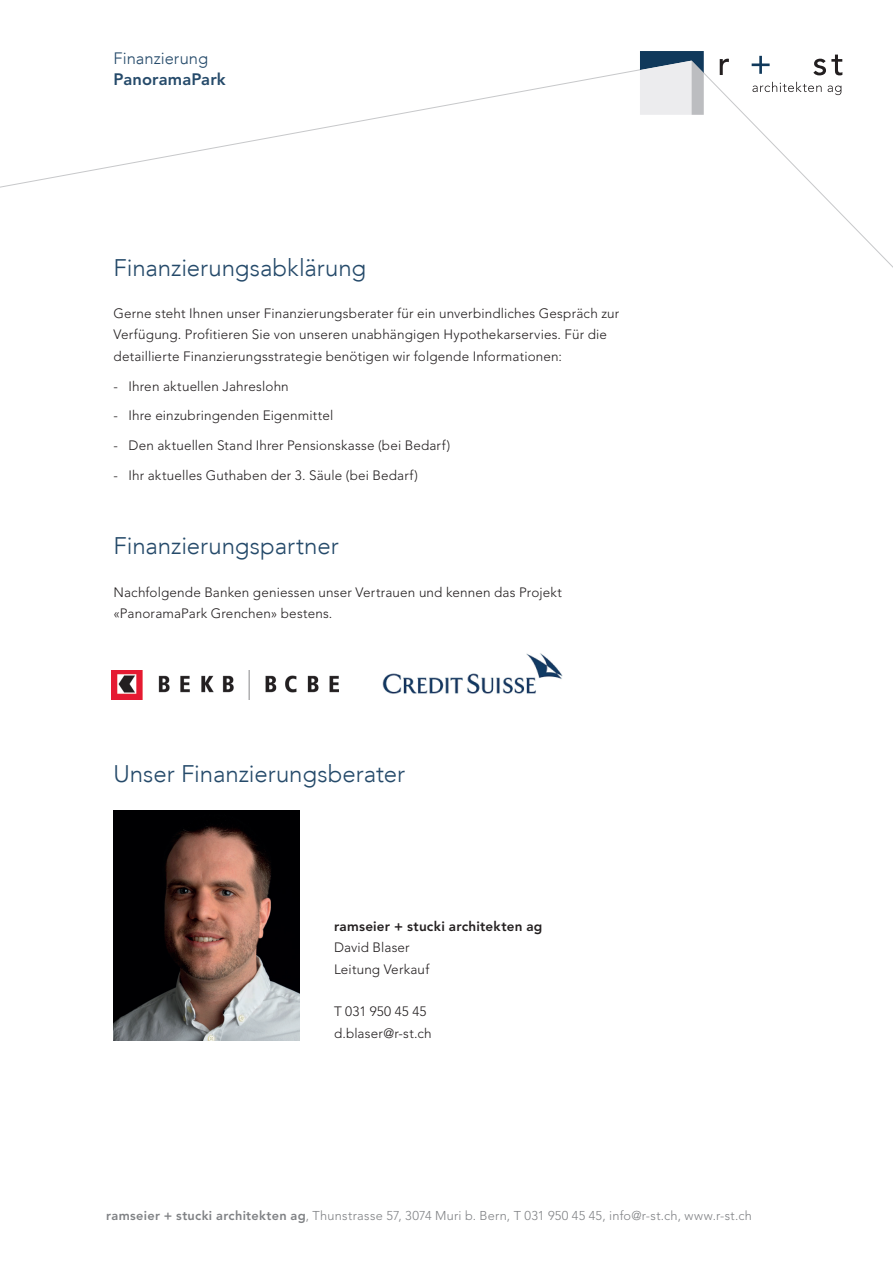
<style>
.page{position:relative;width:893px;height:1263px;background:#fff}
.page>*{position:absolute;margin:0;border:0;box-sizing:border-box;transform-origin:0 0}
.t1{font:300 24px "Avenir LT";color:#254a6a}
.t2{font:300 16.5px "Avenir LT";color:#254a6a}
.t3{font:800 16.5px "Avenir LT Std";letter-spacing:.005em;color:#254a6a}
.t4{font:300 13.5px/21.3px "Avenir LT Std";letter-spacing:.01em;color:#231f20}
.t5{font:800 13.5px "Avenir LT Std";letter-spacing:.02em;color:#231f20}
.t6{font:300 12.75px "Avenir LT Std";letter-spacing:.02em;color:#808285}
.s1{font-weight:800}
</style>
<div class="page">
<svg style="left:0;top:60px;width:893px;height:208px"></svg>
<svg style="left:720px;top:59px;width:9px;height:16px"></svg>
<svg style="left:752px;top:56px;width:18px;height:18px"></svg>
<svg style="left:813px;top:55px;width:29px;height:20px"></svg>
<svg style="left:640px;top:51px;width:64px;height:64px;background:#b3bdc6"></svg>
<svg style="left:752px;top:82px;width:70px;height:10px"></svg>
<svg style="left:828px;top:86px;width:13px;height:9px"></svg>
<img style="left:112px;top:670px;width:227px;height:29px">
<img style="left:382px;top:653px;width:181px;height:41px">
<img style="left:113px;top:811px;width:186px;height:230px">
<p class="t2" style="left:114px;top:48px;width:96px">Finanzierung</p>
<p class="t3" style="left:114px;top:69px;width:114px">PanoramaPark</p>
<h1 class="t1" style="left:114px;top:253px;width:254px">Finanzierungsabklärung</h1>
<p class="t4" style="left:114px;top:303px;width:507px">Gerne steht Ihnen unser Finanzierungsberater für ein unverbindliches Gespräch zur<br>Verfügung. Profitieren Sie von unseren unabhängigen Hypothekarservies. Für die detaillierte Finanzierungsstrategie benötigen wir folgende Informationen:</p>
<p class="t4" style="left:114px;top:375px;width:177px">- Ihren aktuellen Jahreslohn</p>
<p class="t4" style="left:114px;top:405px;width:221px">- Ihre einzubringenden Eigenmittel</p>
<p class="t4" style="left:114px;top:435px;width:338px">- Den aktuellen Stand Ihrer Pensionskasse (bei Bedarf)</p>
<p class="t4" style="left:114px;top:465px;width:306px">- Ihr aktuelles Guthaben der 3. Säule (bei Bedarf)</p>
<h1 class="t1" style="left:114px;top:532px;width:227px">Finanzierungspartner</h1>
<p class="t4" style="left:114px;top:582px;width:450px">Nachfolgende Banken geniessen unser Vertrauen und kennen das Projekt «PanoramaPark Grenchen» bestens.</p>
<h1 class="t1" style="left:114px;top:759px;width:293px">Unser Finanzierungsberater</h1>
<p class="t5" style="left:334px;top:918px;width:210px">ramseier + stucki architekten ag</p>
<p class="t4" style="left:334px;top:937px;width:97px">David Blaser<br>Leitung Verkauf</p>
<p class="t4" style="left:334px;top:1001px;width:99px">T 031 950 45 45 d.blaser@r-st.ch</p>
<p class="t6" style="left:106px;top:1208px;width:647px"><span class="s1">ramseier + stucki architekten ag</span>, Thunstrasse 57, 3074 Muri b. Bern, T 031 950 45 45, info@r-st.ch, www.r-st.ch</p>
</div>
